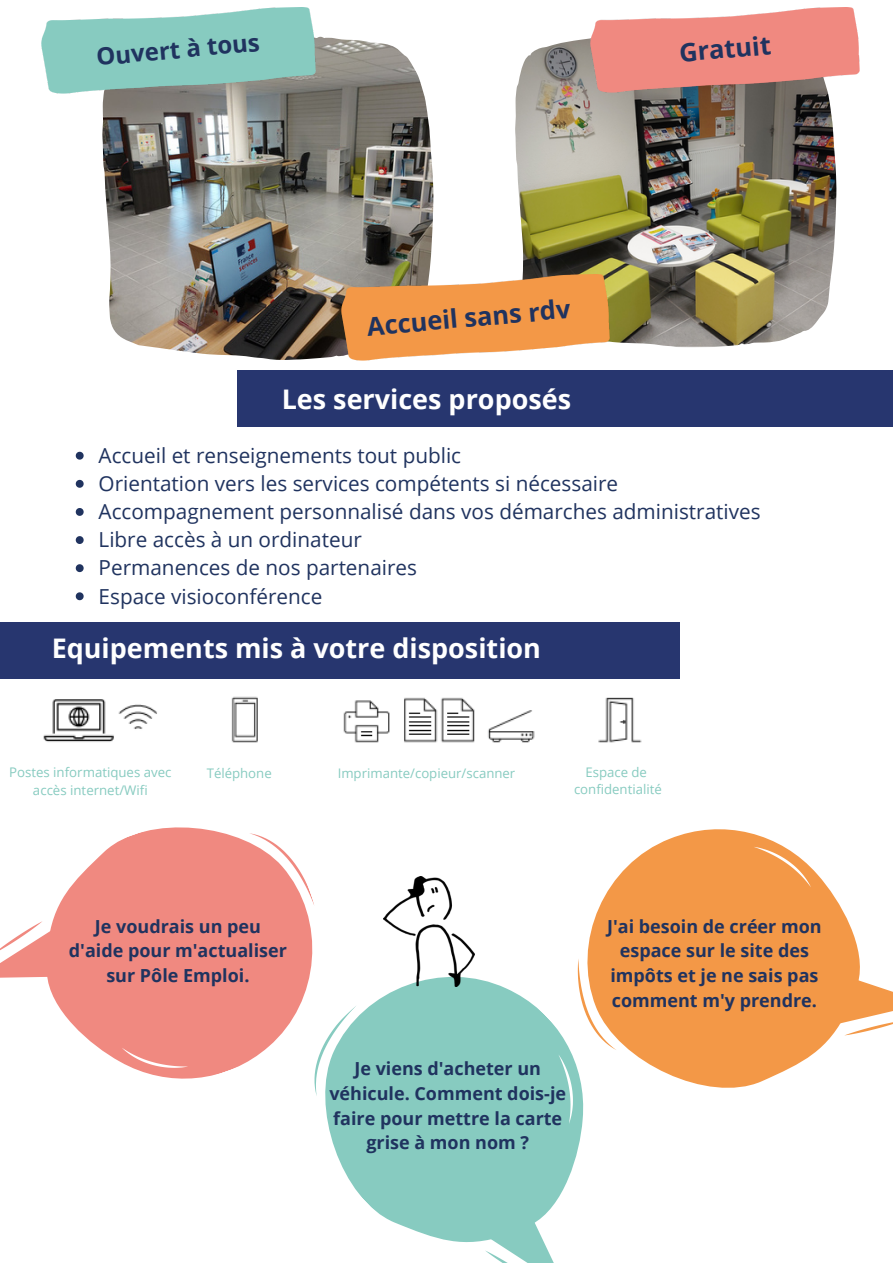
<style>
.page{position:relative;width:893px;height:1264px;background:#fff}
.page>*{position:absolute;margin:0;border:0;box-sizing:border-box;transform-origin:0 0}
.t1{font:700 27px "Open Sans";color:#fff}
.t2{font:700 25.5px "Open Sans";color:#20335f}
.t3{font:700 24px "Open Sans";color:#20335f}
.t4{font:20.7px/28px "Open Sans";color:#20335f}
.t5{font:700 18px/24.8px "Open Sans";color:#20335f;text-align:center}
.t6{font:13.2px/18.1px "Open Sans";color:#87cbc0;text-align:center}
</style>
<div class="page">
<img style="left:43px;top:678px;width:637px;height:65px">
<div style="left:238px;top:370px;width:654px;height:57px;background:#27366f"></div>
<img style="left:515px;top:38px;width:321px;height:309px">
<img style="left:102px;top:37px;width:331px;height:322px">
<img style="left:41px;top:7px;width:274px;height:87px">
<img style="left:590px;top:7px;width:269px;height:86px">
<img style="left:341px;top:274px;width:268px;height:86px">
<svg style="left:596px;top:829px;width:264px;height:258px;fill:#f39847"></svg>
<svg style="left:808px;top:964px;width:84px;height:71px"></svg>
<svg style="left:753px;top:846px;width:57px;height:41px;background:#f5a966"></svg>
<svg style="left:55px;top:827px;width:208px;height:252px;fill:#f08980"></svg>
<svg style="left:0;top:914px;width:99px;height:98px"></svg>
<svg style="left:249px;top:827px;width:65px;height:91px"></svg>
<svg style="left:122px;top:1028px;width:66px;height:51px;background:#f29992"></svg>
<svg style="left:263px;top:915px;width:395px;height:327px"></svg>
<svg style="left:464px;top:1174px;width:126px;height:88px"></svg>
<svg style="left:290px;top:1004px;width:93px;height:92px"></svg>
<svg style="left:529px;top:958px;width:87px;height:165px"></svg>
<div style="left:0;top:622px;width:679px;height:57px;background:#27366f"></div>
<img style="left:384px;top:876px;width:91px;height:110px">
<svg style="left:76px;top:452px;width:8px;height:7px"></svg>
<svg style="left:76px;top:480px;width:8px;height:8px"></svg>
<svg style="left:76px;top:508px;width:8px;height:8px"></svg>
<svg style="left:76px;top:536px;width:8px;height:8px"></svg>
<svg style="left:76px;top:564px;width:8px;height:8px"></svg>
<svg style="left:76px;top:592px;width:8px;height:8px"></svg>
<p class="t3" style="left:95px;top:40px;width:165px;rotate:-5deg">Ouvert à tous</p>
<p class="t2" style="left:677px;top:35px;width:94px;rotate:-5deg">Gratuit</p>
<p class="t2" style="left:365px;top:308px;width:205px;rotate:-5deg">Accueil sans rdv</p>
<h1 class="t1" style="left:282px;top:380px;width:291px">Les services proposés</h1>
<p class="t4" style="left:99px;top:441px;width:663px">Accueil et renseignements tout public<br>Orientation vers les services compétents si nécessaire Accompagnement personnalisé dans vos démarches administratives Libre accès à un ordinateur<br>Permanences de nos partenaires<br>Espace visioconférence</p>
<h1 class="t1" style="left:52px;top:628px;width:490px">Equipements mis à votre disposition</h1>
<p class="t6" style="left:9px;top:762px;width:164px">Postes informatiques avec accès internet/Wifi</p>
<p class="t6" style="left:207px;top:763px;width:67px">Téléphone</p>
<p class="t6" style="left:338px;top:763px;width:179px">Imprimante/copieur/scanner</p>
<p class="t6" style="left:574px;top:762px;width:89px;line-height:17.5px">Espace de confidentialité</p>
<p class="t5" style="left:69px;top:913px;width:219px">Je voudrais un peu d'aide pour m'actualiser sur Pôle Emploi.</p>
<p class="t5" style="left:329px;top:1055px;width:238px">Je viens d'acheter un véhicule. Comment dois-je faire pour mettre la carte grise à mon nom ?</p>
<p class="t5" style="left:607px;top:913px;width:216px">J'ai besoin de créer mon espace sur le site des impôts et je ne sais pas comment m'y prendre.</p>
</div>
